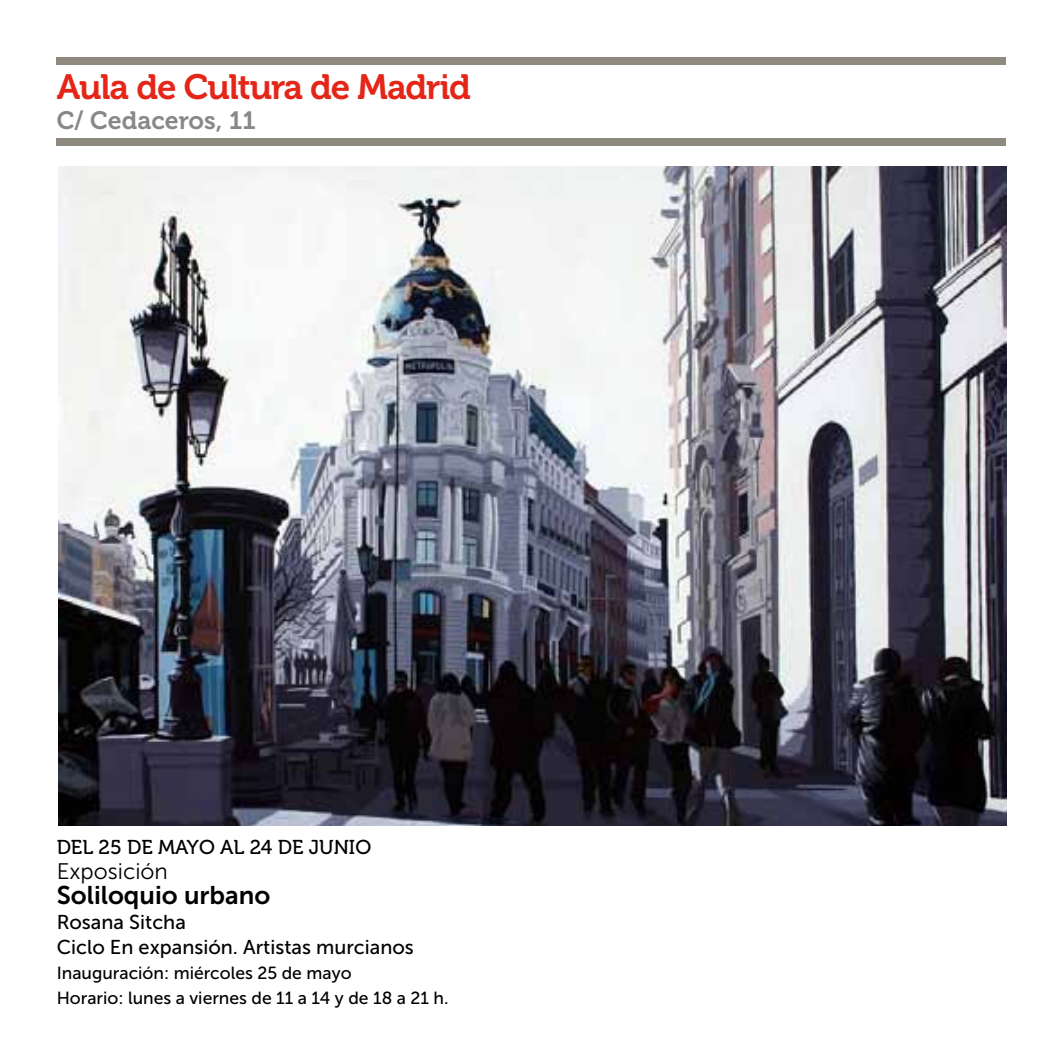
<style>
.page{position:relative;width:1063px;height:1063px;background:#fff}
.page>*{position:absolute;margin:0;border:0;box-sizing:border-box;transform-origin:0 0}
.t1{font:35px "Museo 700";letter-spacing:-.03em;color:#e42618}
.t2{font:25.5px "Museo Sans 700";color:#000}
.t3{font:25px "Museo 700";color:#87888a}
.t4{font:22.5px "Museo Sans 300";color:#000}
.t5{font:20px/25px "Museo Sans 500";color:#000}
.t6{font:20px "Museo 500";color:#000}
.t7{font:17.5px/25px "Museo Sans 500";color:#000}
</style>
<div class="page">
<div style="left:57px;top:57px;width:949px;height:8px;background:#8f8a80"></div>
<div style="left:57px;top:138px;width:949px;height:8px;background:#8f8a80"></div>
<img style="left:58px;top:166px;width:948px;height:660px">
<h1 class="t1" style="left:57px;top:68px;width:416px">Aula de Cultura de Madrid</h1>
<h3 class="t3" style="left:57px;top:107px;width:201px">C/ Cedaceros, 11</h3>
<p class="t6" style="left:57px;top:837px;width:316px">DEL 25 DE MAYO AL 24 DE JUNIO</p>
<p class="t4" style="left:57px;top:860px;width:113px">Exposición</p>
<h2 class="t2" style="left:57px;top:881px;width:215px">Soliloquio urbano</h2>
<p class="t5" style="left:57px;top:910px;width:359px">Rosana Sitcha<br>Ciclo En expansión. Artistas murcianos</p>
<p class="t7" style="left:57px;top:961px;width:393px">Inauguración: miércoles 25 de mayo<br>Horario: lunes a viernes de 11 a 14 y de 18 a 21 h.</p>
</div>
